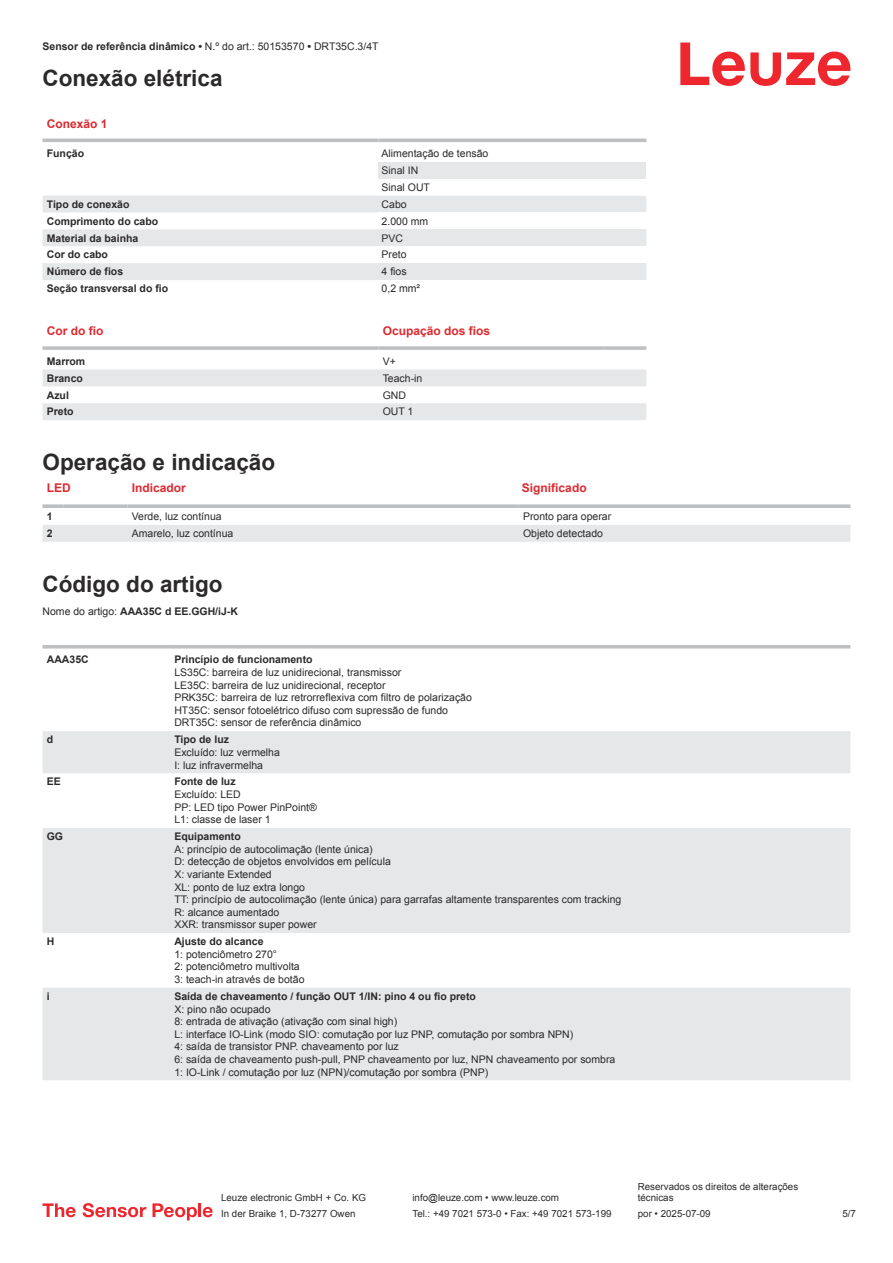
<style>
.page{position:relative;width:893px;height:1263px;background:#fff}
.page>*{position:absolute;margin:0;border:0;box-sizing:border-box;transform-origin:0 0}
.t1{font:700 22.5px "Arial";color:#2b292a}
.t2{font:700 12px "Arial";color:#db2a30}
.t3{font:10.5px/12.6px "Arial";color:#2b292a}
.t4{font:700 10.5px "Arial";color:#2b292a}
.t5{font:9.75px/11.7px "Arial";color:#2b292a}
.s1{font-weight:700}
.s2{font-weight:400}
</style>
<div class="page">
<svg style="left:680px;top:43px;width:170px;height:43px"></svg>
<svg style="left:43px;top:138px;width:603px;height:58px"></svg>
<svg style="left:43px;top:196px;width:335px;height:84px;fill:#e6e7e9"></svg>
<hr style="left:43px;top:139px;width:335px;height:3px;background:#bdbfc1">
<hr style="left:378px;top:139px;width:268px;height:3px;background:#bdbfc1">
<svg style="left:378px;top:145px;width:268px;height:51px"></svg>
<div style="left:378px;top:162px;width:268px;height:17px;background:#e6e7e9"></div>
<div style="left:378px;top:196px;width:268px;height:16px;background:#e6e7e9"></div>
<div style="left:378px;top:229px;width:268px;height:17px;background:#e6e7e9"></div>
<div style="left:378px;top:263px;width:268px;height:17px;background:#e6e7e9"></div>
<svg style="left:43px;top:369px;width:603px;height:51px"></svg>
<svg style="left:43px;top:346px;width:335px;height:4px"></svg>
<hr style="left:378px;top:346px;width:226px;height:4px;background:#c6c8c9">
<svg style="left:604px;top:346px;width:42px;height:4px"></svg>
<div style="left:43px;top:525px;width:807px;height:17px;background:#e6e7e9"></div>
<svg style="left:43px;top:504px;width:21px;height:4px"></svg>
<svg style="left:64px;top:504px;width:64px;height:4px"></svg>
<svg style="left:128px;top:504px;width:391px;height:4px;background:#c3c5c7"></svg>
<svg style="left:519px;top:504px;width:331px;height:4px"></svg>
<svg style="left:43px;top:731px;width:807px;height:349px;fill:#e6e7e9"></svg>
<hr style="left:43px;top:645px;width:127px;height:3px;background:#bdbfc1">
<hr style="left:170px;top:645px;width:680px;height:3px;background:#bdbfc1">
<svg style="left:43px;top:1203px;width:33px;height:14px"></svg>
<svg style="left:83px;top:1203px;width:63px;height:14px"></svg>
<svg style="left:153px;top:1203px;width:44px;height:17px"></svg>
<hr style="left:198px;top:1203px;width:3px;height:14px;background:#ed272d">
<svg style="left:203px;top:1207px;width:10px;height:10px"></svg>
<p class="t3" style="left:43px;top:41px;width:338px"><span class="s1">Sensor de referência dinâmico •</span> N.º do art.: 50153570 <span class="s1">•</span> DRT35C.3/4T</p>
<h1 class="t1" style="left:43px;top:70px;width:182px">Conexão elétrica</h1>
<p class="t2" style="left:47px;top:119px;width:62px">Conexão 1</p>
<p class="t4" style="left:47px;top:149px;width:39px">Função</p>
<p class="t3" style="left:382px;top:146px;width:108px;line-height:17px">Alimentação de tensão<br>Sinal IN<br>Sinal OUT</p>
<p class="t4" style="left:47px;top:200px;width:84px">Tipo de conexão</p>
<p class="t3" style="left:382px;top:199px;width:27px">Cabo</p>
<p class="t4" style="left:47px;top:217px;width:113px">Comprimento do cabo</p>
<p class="t3" style="left:382px;top:216px;width:48px">2.000 mm</p>
<p class="t4" style="left:47px;top:234px;width:93px">Material da bainha</p>
<p class="t3" style="left:382px;top:233px;width:23px">PVC</p>
<p class="t4" style="left:47px;top:251px;width:63px">Cor do cabo</p>
<p class="t3" style="left:382px;top:249px;width:27px">Preto</p>
<p class="t4" style="left:47px;top:268px;width:78px">Número de fios</p>
<p class="t3" style="left:382px;top:266px;width:27px">4 fios</p>
<p class="t4" style="left:47px;top:285px;width:123px">Seção transversal do fio</p>
<p class="t3" style="left:382px;top:283px;width:40px">0,2 mm²</p>
<p class="t2" style="left:47px;top:327px;width:58px">Cor do fio</p>
<p class="t2" style="left:383px;top:327px;width:109px">Ocupação dos fios</p>
<p class="t4" style="left:47px;top:357px;width:40px">Marrom</p>
<p class="t3" style="left:383px;top:356px;width:15px">V+</p>
<p class="t4" style="left:47px;top:374px;width:38px">Branco</p>
<p class="t3" style="left:383px;top:373px;width:41px">Teach-in</p>
<p class="t4" style="left:47px;top:391px;width:24px">Azul</p>
<p class="t3" style="left:383px;top:389px;width:25px">GND</p>
<p class="t4" style="left:47px;top:408px;width:28px">Preto</p>
<p class="t3" style="left:383px;top:406px;width:32px">OUT 1</p>
<h1 class="t1" style="left:43px;top:454px;width:234px">Operação e indicação</h1>
<p class="t2" style="left:47px;top:483px;width:25px">LED</p>
<p class="t2" style="left:132px;top:483px;width:56px">Indicador</p>
<p class="t2" style="left:522px;top:483px;width:66px">Significado</p>
<p class="t4" style="left:47px;top:512px;width:7px">1</p>
<p class="t3" style="left:132px;top:511px;width:91px">Verde, luz contínua</p>
<p class="t3" style="left:523px;top:511px;width:90px">Pronto para operar</p>
<p class="t4" style="left:47px;top:529px;width:7px">2</p>
<p class="t3" style="left:132px;top:528px;width:103px">Amarelo, luz contínua</p>
<p class="t3" style="left:523px;top:528px;width:81px">Objeto detectado</p>
<h1 class="t1" style="left:43px;top:575px;width:182px">Código do artigo</h1>
<p class="t4" style="left:43px;top:607px;width:197px"><span class="s2">Nome do artigo:</span> AAA35C d EE.GGH/iJ-K</p>
<p class="t4" style="left:47px;top:656px;width:43px">AAA35C</p>
<p class="t4" style="left:174px;top:656px;width:140px">Princípio de funcionamento</p>
<p class="t3" style="left:174px;top:667px;width:299px">LS35C: barreira de luz unidirecional, transmissor<br>LE35C: barreira de luz unidirecional, receptor<br>PRK35C: barreira de luz retrorreflexiva com filtro de polarização HT35C: sensor fotoelétrico difuso com supressão de fundo DRT35C: sensor de referência dinâmico</p>
<p class="t4" style="left:47px;top:736px;width:8px">d</p>
<p class="t4" style="left:174px;top:736px;width:56px">Tipo de luz</p>
<p class="t3" style="left:174px;top:747px;width:107px">Excluído: luz vermelha<br>I: luz infravermelha</p>
<p class="t4" style="left:47px;top:778px;width:16px">EE</p>
<p class="t4" style="left:174px;top:778px;width:63px">Fonte de luz</p>
<p class="t3" style="left:174px;top:789px;width:144px">Excluído: LED<br>PP: LED tipo Power PinPoint®<br>L1: classe de laser 1</p>
<p class="t4" style="left:47px;top:832px;width:18px">GG</p>
<p class="t4" style="left:174px;top:832px;width:68px">Equipamento</p>
<p class="t3" style="left:174px;top:844px;width:449px">A: princípio de autocolimação (lente única)<br>D: detecção de objetos envolvidos em película<br>X: variante Extended<br>XL: ponto de luz extra longo<br>TT: princípio de autocolimação (lente única) para garrafas altamente transparentes com tracking R: alcance aumentado<br>XXR: transmissor super power</p>
<p class="t4" style="left:47px;top:938px;width:9px">H</p>
<p class="t4" style="left:174px;top:938px;width:91px">Ajuste do alcance</p>
<p class="t3" style="left:174px;top:949px;width:132px">1: potenciômetro 270°<br>2: potenciômetro multivolta<br>3: teach-in através de botão</p>
<p class="t4" style="left:47px;top:992px;width:4px">i</p>
<p class="t4" style="left:174px;top:992px;width:303px">Saída de chaveamento / função OUT 1/IN: pino 4 ou fio preto</p>
<p class="t3" style="left:174px;top:1003px;width:443px">X: pino não ocupado<br>8: entrada de ativação (ativação com sinal high)<br>L: interface IO-Link (modo SIO: comutação por luz PNP, comutação por sombra NPN)<br>4: saída de transistor PNP. chaveamento por luz<br>6: saída de chaveamento push-pull, PNP chaveamento por luz, NPN chaveamento por sombra 1: IO-Link / comutação por luz (NPN)/comutação por sombra (PNP)</p>
<p class="t5" style="left:221px;top:1193px;width:146px">Leuze electronic GmbH + Co. KG</p>
<p class="t5" style="left:412px;top:1193px;width:148px">info@leuze.com • www.leuze.com</p>
<p class="t5" style="left:638px;top:1181px;width:162px">Reservados os direitos de alterações técnicas</p>
<p class="t5" style="left:221px;top:1209px;width:136px">In der Braike 1, D-73277 Owen</p>
<p class="t5" style="left:412px;top:1209px;width:201px">Tel.: +49 7021 573-0 • Fax: +49 7021 573-199</p>
<p class="t5" style="left:638px;top:1209px;width:74px">por • 2025-07-09</p>
<p class="t5" style="left:842px;top:1209px;width:15px">5 /7</p>
</div>
